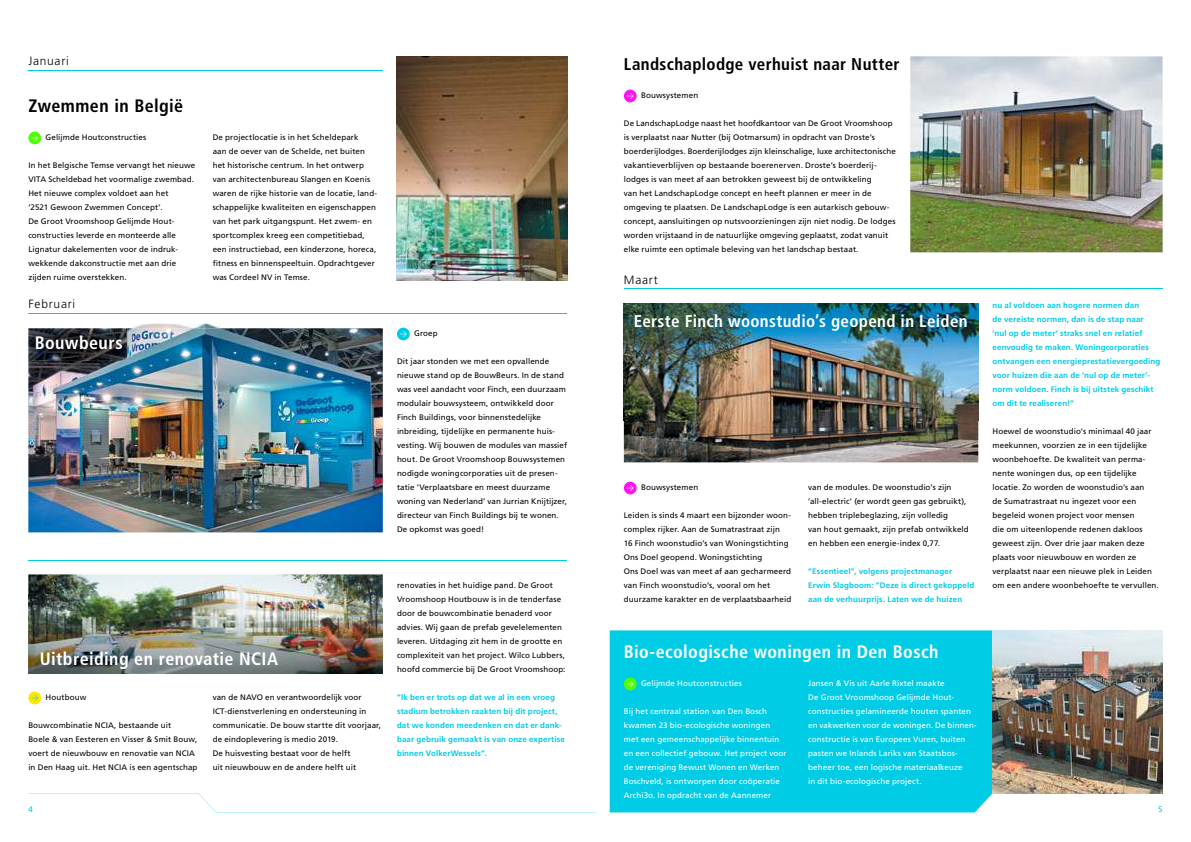
<style>
.page{position:relative;width:1191px;height:842px;background:#fff}
.page>*{position:absolute;margin:0;border:0;box-sizing:border-box;transform-origin:0 0}
.t1{font:700 condensed 18px "Frutiger LT Std";letter-spacing:.025em;color:#fff}
.t2{font:700 condensed 18px "Frutiger LT Std";letter-spacing:.025em;color:#000}
.t3{font:700 condensed 17px "Frutiger LT Std";letter-spacing:.02em;color:#fff}
.t4{font:700 condensed 17px "Frutiger LT Std";letter-spacing:.02em;color:#000}
.t5{font:300 12px "Frutiger LT Std";letter-spacing:.065em;color:#000}
.t6{font:8px/14px "Frutiger LT Std";letter-spacing:.01em;color:#000}
.t7{font:8px/14px "Frutiger LT Std";letter-spacing:.01em;color:#fff}
.t8{font:700 8px/14px "Frutiger LT Std";letter-spacing:.015em;color:#00cce6}
.t9{font:8px "Frutiger LT Std";color:#00cce6}
</style>
<div class="page">
<img style="left:28px;top:323px;width:355px;height:209px">
<img style="left:28px;top:574px;width:355px;height:20px">
<div style="left:609px;top:630px;width:553px;height:182px;background:#00cce6"></div>
<div style="left:28px;top:692px;width:13px;height:12px;background:#ffe600;border-radius:50%"></div>
<svg style="left:31px;top:695px;width:7px;height:6px"></svg>
<div style="left:624px;top:90px;width:12px;height:12px;background:#ff12f2;border-radius:50%"></div>
<svg style="left:627px;top:93px;width:6px;height:6px"></svg>
<div style="left:624px;top:678px;width:12px;height:12px;background:#4fff05;border-radius:50%"></div>
<svg style="left:627px;top:681px;width:6px;height:6px"></svg>
<hr style="left:624px;top:289px;width:538px;height:1px;background:#00cce6">
<hr style="left:28px;top:70px;width:355px;height:1px;background:#00cce6">
<img style="left:910px;top:56px;width:252px;height:196px">
<img style="left:992px;top:630px;width:170px;height:163px">
<div style="left:624px;top:482px;width:12px;height:12px;background:#ff12f2;border-radius:50%"></div>
<svg style="left:627px;top:485px;width:6px;height:6px"></svg>
<div style="left:397px;top:328px;width:13px;height:12px;background:#00cce6;border-radius:50%"></div>
<svg style="left:400px;top:331px;width:7px;height:6px"></svg>
<div style="left:28px;top:132px;width:13px;height:12px;background:#4fff05;border-radius:50%"></div>
<svg style="left:31px;top:135px;width:7px;height:6px"></svg>
<img style="left:397px;top:56px;width:170px;height:224px">
<hr style="left:28px;top:560px;width:539px;height:1px;background:#00cce6">
<img style="left:28px;top:594px;width:355px;height:80px">
<img style="left:624px;top:420px;width:354px;height:42px">
<img style="left:624px;top:303px;width:354px;height:117px">
<img style="left:28px;top:361px;width:92px;height:25px">
<img style="left:28px;top:326px;width:104px;height:2px">
<img style="left:127px;top:328px;width:5px;height:33px">
<img style="left:28px;top:328px;width:99px;height:33px">
<hr style="left:28px;top:313px;width:539px;height:1px;background:#00cce6">
<svg style="left:28px;top:793px;width:188px;height:19px"></svg>
<h3 class="t5" style="left:28px;top:56px;width:42px">Januari</h3>
<h1 class="t2" style="left:28px;top:99px;width:156px">Zwemmen in België</h1>
<p class="t6" style="left:46px;top:131px;width:102px">Gelijmde Houtconstructies</p>
<p class="t6" style="left:28px;top:159px;width:168px">In het Belgische Temse vervangt het nieuwe VITA Scheldebad het voormalige zwembad.<br>Het nieuwe complex voldoet aan het<br>’2521 Gewoon Zwemmen Concept’.<br>De Groot Vroomshoop Gelijmde Hout&shy;constructies leverde en monteerde alle Lignatur dakelementen voor de indruk&shy;wekkende dakconstructie met aan drie zijden ruime overstekken.</p>
<h3 class="t5" style="left:28px;top:299px;width:48px">Februari</h3>
<h1 class="t1" style="left:35px;top:335px;width:90px">Bouwbeurs</h1>
<p class="t6" style="left:213px;top:131px;width:166px">De projectlocatie is in het Scheldepark<br>aan de oever van de Schelde, net buiten het historische centrum. In het ontwerp van architectenbureau Slangen en Koenis waren de rijke historie van de locatie, land&shy;schappelijke kwaliteiten en eigenschappen van het park uitgangspunt. Het zwem- en sportcomplex kreeg een competitiebad, een instructiebad, een kinderzone, horeca, fitness en binnenspeeltuin. Opdrachtgever was Cordeel NV in Temse.</p>
<p class="t6" style="left:414px;top:327px;width:25px">Groep</p>
<p class="t6" style="left:397px;top:355px;width:172px">Dit jaar stonden we met een opvallende nieuwe stand op de BouwBeurs. In de stand was veel aandacht voor Finch, een duurzaam modulair bouwsysteem, ontwikkeld door Finch Buildings, voor binnenstedelijke inbreiding, tijdelijke en permanente huis&shy;vesting. Wij bouwen de modules van massief hout. De Groot Vroomshoop Bouwsystemen nodigde woning corporaties uit de presen&shy;tatie ’Verplaatsbare en meest duurzame woning van Nederland’ van Jurrian Knijtijzer, directeur van Finch Buildings bij te wonen.<br>De opkomst was goed!</p>
<h1 class="t1" style="left:40px;top:651px;width:240px">Uitbreiding en renovatie NCIA</h1>
<p class="t6" style="left:46px;top:691px;width:42px">Houtbouw</p>
<p class="t6" style="left:28px;top:719px;width:171px">Bouwcombinatie NCIA, bestaande uit<br>Boele &amp; van Eesteren en Visser &amp; Smit Bouw, voert de nieuwbouw en renovatie van NCIA in Den Haag uit. Het NCIA is een agentschap</p>
<p class="t6" style="left:213px;top:691px;width:170px">van de NAVO en verantwoordelijk voor ICT-dienstverlening en ondersteuning in communicatie. De bouw startte dit voorjaar, de eindoplevering is medio 2019.<br>De huisvesting bestaat voor de helft<br>uit nieuwbouw en de andere helft uit</p>
<p class="t6" style="left:397px;top:579px;width:170px">reno vaties in het huidige pand. De Groot Vroomshoop Houtbouw is in de tenderfase door de bouwcombinatie benaderd voor advies. Wij gaan de prefab gevelelementen leveren. Uitdaging zit hem in de grootte en complexiteit van het project. Wilco Lubbers, hoofd commercie bij De Groot Vroomshoop:</p>
<p class="t8" style="left:397px;top:691px;width:169px">”Ik ben er trots op dat we al in een vroeg stadium betrokken raakten bij dit project, dat we konden meedenken en dat er dank&shy;baar gebruik gemaakt is van onze expertise binnen VolkerWessels”.</p>
<h2 class="t4" style="left:624px;top:57px;width:277px">Landschaplodge verhuist naar Nutter</h2>
<p class="t6" style="left:641px;top:89px;width:59px">Bouwsystemen</p>
<p class="t6" style="left:624px;top:117px;width:273px">De LandschapLodge naast het hoofdkantoor van De Groot Vroomshoop is verplaatst naar Nutter (bij Ootmarsum) in opdracht van Droste’s boerderijlodges. Boerderijlodges zijn kleinschalige, luxe architectonische vakantieverblijven op bestaande boeren erven. Droste’s boerderij&shy;lodges is van meet af aan betrokken geweest bij de ontwikkeling<br>van het LandschapLodge concept en heeft plannen er meer in de omgeving te plaatsen. De LandschapLodge is een autarkisch gebouw&shy;concept, aansluitingen op nutsvoorzieningen zijn niet nodig. De lodges worden vrijstaand in de natuurlijke omgeving geplaatst, zodat vanuit elke ruimte een optimale beleving van het landschap bestaat.</p>
<h3 class="t5" style="left:624px;top:275px;width:36px">Maart</h3>
<h2 class="t3" style="left:634px;top:314px;width:335px">Eerste Finch woonstudio’s geopend in Leiden</h2>
<p class="t6" style="left:641px;top:481px;width:59px">Bouwsystemen</p>
<p class="t6" style="left:624px;top:509px;width:169px">Leiden is sinds 4 maart een bijzonder woon&shy;complex rijker. Aan de Sumatrastraat zijn<br>16 Finch woonstudio’s van Woningstichting Ons Doel geopend. Woningstichting<br>Ons Doel was van meet af aan gecharmeerd van Finch woonstudio’s, vooral om het duurzame karakter en de verplaatsbaarheid</p>
<p class="t6" style="left:808px;top:481px;width:162px">van de modules. De woonstudio’s zijn ’all-electric’ (er wordt geen gas gebruikt), hebben triplebeglazing, zijn volledig<br>van hout gemaakt, zijn prefab ontwikkeld en hebben een energie-index 0,77.</p>
<p class="t8" style="left:808px;top:565px;width:168px">”Essentieel”, volgens projectmanager<br>Erwin Slagboom: ”Deze is direct gekoppeld aan de verhuurprijs. Laten we de huizen</p>
<p class="t8" style="left:992px;top:299px;width:169px">nu al voldoen aan hogere normen dan<br>de vereiste normen, dan is de stap naar<br>’nul op de meter’ straks snel en relatief<br>een voudig te maken. Woningcorporaties ontvangen een energieprestatievergoeding voor huizen die aan de ’nul op de meter’- norm voldoen. Finch is bij uitstek geschikt om dit te realiseren!”</p>
<p class="t6" style="left:992px;top:425px;width:168px">Hoewel de woonstudio’s minimaal 40 jaar meekunnen, voorzien ze in een tijdelijke woonbehoefte. De kwaliteit van perma&shy;nente woningen dus, op een tijdelijke locatie. Zo worden de woonstudio’s aan<br>de Sumatrastraat nu ingezet voor een begeleid wonen project voor mensen<br>die om uiteenlopende redenen dakloos geweest zijn. Over drie jaar maken deze plaats voor nieuwbouw en worden ze verplaatst naar een nieuwe plek in Leiden om een andere woonbehoefte te vervullen.</p>
<h1 class="t1" style="left:624px;top:645px;width:316px">Bio-ecologische woningen in Den Bosch</h1>
<p class="t7" style="left:808px;top:677px;width:170px">Jansen &amp; Vis uit Aarle Rixtel maakte<br>De Groot Vroomshoop Gelijmde Hout&shy;constructies gelamineerde houten spanten en vakwerken voor de woningen. De binnen&shy;constructie is van Europees Vuren, buiten pasten we Inlands Lariks van Staatsbos&shy;beheer toe, een logische materiaalkeuze<br>in dit bio-ecologische project.</p>
<p class="t7" style="left:641px;top:677px;width:102px">Gelijmde Houtconstructies</p>
<p class="t7" style="left:624px;top:705px;width:164px">Bij het centraal station van Den Bosch kwamen 23 bio-ecologische woningen met een gemeenschappelijke binnentuin en een collectief gebouw. Het project voor de vereniging Bewust Wonen en Werken Boschveld, is ontworpen door coöperatie Archi3o. In opdracht van de Aannemer</p>
<p class="t9" style="left:28px;top:806px;width:6px">4</p>
<p class="t9" style="left:1158px;top:806px;width:6px">5</p>
</div>
